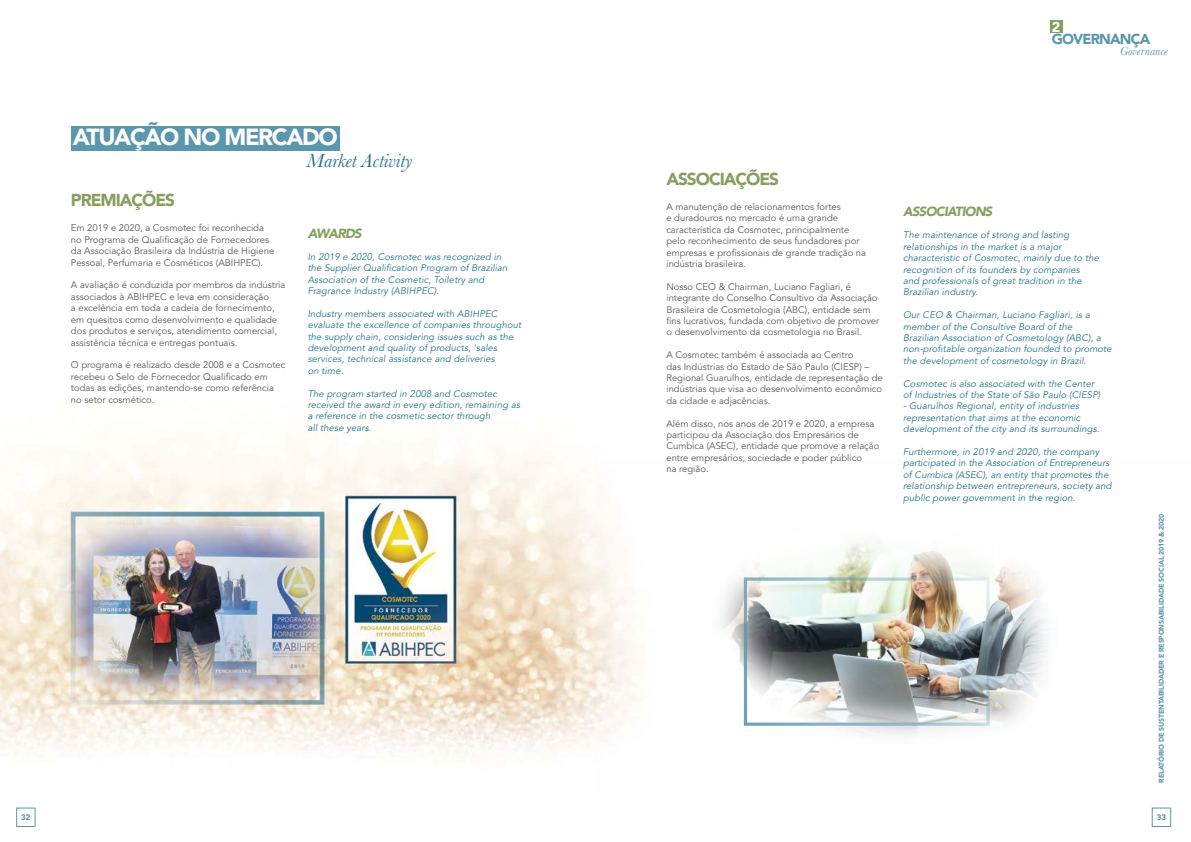
<style>
.page{position:relative;width:1191px;height:842px;background:#fff}
.page>*{position:absolute;margin:0;border:0;box-sizing:border-box;transform-origin:0 0}
.t1{font:900 23.2px "Avenir";letter-spacing:-.06em;color:#fff}
.t2{font:900 23.2px "Avenir";color:#5b96af}
.t3{font:italic 19.7px "Baskerville";color:#24748b}
.t4{font:900 17.2px "Avenir";letter-spacing:-.06em;color:#869f5f}
.t5{font:900 14.4px "Avenir";letter-spacing:-.06em;color:#5b96af}
.t6{font:900 14.4px "Avenir";color:#fff}
.t7{font:italic 900 13.2px "Avenir";letter-spacing:-.06em;color:#869f5f}
.t8{font:italic 12.3px "Baskerville";color:#5b96af}
.t9{font:9.5px/11.4px "Avenir";color:#58595b}
.t10{font:italic 9.5px/11.4px "Avenir";letter-spacing:.01em;color:#24748b}
.t11{font:900 8px "Avenir";color:#5b96af}
.t12{font:900 7px "Avenir";letter-spacing:-.02em;color:#5b96af}
</style>
<div class="page">
<div style="left:1151px;top:807px;width:20px;height:20px;border:1px solid #5b96af"></div>
<div style="left:16px;top:807px;width:20px;height:20px;border:1px solid #5b96af"></div>
<img style="left:0;top:440px;width:596px;height:316px">
<div style="left:71px;top:126px;width:268px;height:25px;background:#5b96af"></div>
<div style="left:1050px;top:20px;width:13px;height:13px;background:#869f5f"></div>
<img style="left:596px;top:521px;width:452px;height:219px">
<div style="left:744px;top:577px;width:245px;height:149px;border:3px solid #5b96af"></div>
<h1 class="t2" style="left:144px;top:121px;width:19px">Ã</h1>
<h1 class="t1" style="left:73px;top:123px;width:266px">ATUAÇAO NO MERCADO</h1>
<h3 class="t4" style="left:71px;top:190px;width:106px">PREMIAÇÕES</h3>
<p class="t9" style="left:71px;top:223px;width:205px">Em 2019 e 2020, a Cosmotec foi reconhecida no Programa de Qualificação de Fornecedores da Associação Brasileira da Indústria de Higiene Pessoal, Perfumaria e Cosméticos (ABIHPEC).</p>
<p class="t9" style="left:71px;top:280px;width:216px">A avaliação é conduzida por membros da indústria associados à ABIHPEC e leva em consideração<br>a excelência em toda a cadeia de fornecimento, em quesitos como desenvolvimento e qualidade dos produtos e serviços, atendimento comercial, assistência técnica e entregas pontuais.</p>
<p class="t9" style="left:71px;top:360px;width:216px">O programa é realizado desde 2008 e a Cosmotec recebeu o Selo de Fornecedor Qualificado em todas as edições, mantendo-se como referência no setor cosmético.</p>
<h2 class="t3" style="left:307px;top:147px;width:107px">Market Activity</h2>
<h3 class="t7" style="left:308px;top:225px;width:56px">AWARDS</h3>
<p class="t10" style="left:308px;top:251px;width:201px">In 2019 e 2020, Cosmotec was recognized in the Supplier Qualification Program of Brazilian Association of the Cosmetic, Toiletry and Fragrance Industry (ABIHPEC).</p>
<p class="t10" style="left:308px;top:308px;width:215px">Industry members associated with ABIHPEC evaluate the excellence of companies throughout the supply chain, considering issues such as the development and quality of products, 'sales services, technical assistance and deliveries<br>on time.</p>
<p class="t10" style="left:308px;top:388px;width:214px">The program started in 2008 and Cosmotec received the award in every edition, remaining as a reference in the cosmetic sector through<br>all these years.</p>
<h3 class="t6" style="left:1051px;top:18px;width:10px">2</h3>
<h3 class="t5" style="left:1051px;top:30px;width:100px">GOVERNANÇA</h3>
<p class="t8" style="left:1120px;top:43px;width:49px">Governance</p>
<h3 class="t4" style="left:666px;top:168px;width:114px">ASSOCIAÇÕES</h3>
<p class="t9" style="left:666px;top:201px;width:201px">A manutenção de relacionamentos fortes<br>e duradouros no mercado é uma grande característica da Cosmotec, principalmente pelo reconhecimento de seus fundadores por empresas e profissionais de grande tradição na indústria brasileira.</p>
<p class="t9" style="left:666px;top:281px;width:214px">Nosso CEO &amp; Chairman, Luciano Fagliari, é integrante do Conselho Consultivo da Associação Brasileira de Cosmetologia (ABC), entidade sem fins lucrativos, fundada com objetivo de promover o desenvolvimento da cosmetologia no Brasil.</p>
<p class="t9" style="left:666px;top:349px;width:218px">A Cosmotec também é associada ao Centro<br>das Indústrias do Estado de São Paulo (CIESP) – Regional Guarulhos, entidade de representação de indústrias que visa ao desenvolvimento econômico da cidade e adjacências.</p>
<p class="t9" style="left:666px;top:418px;width:214px">Além disso, nos anos de 2019 e 2020, a empresa participou da Associação dos Empresários de Cumbica (ASEC), entidade que promove a relação entre empresários, sociedade e poder público<br>na região.</p>
<h3 class="t7" style="left:903px;top:203px;width:91px">ASSOCIATIONS</h3>
<p class="t10" style="left:903px;top:230px;width:197px">The maintenance of strong and lasting relationships in the market is a major characteristic of Cosmotec, mainly due to the recognition of its founders by companies<br>and professionals of great tradition in the Brazilian industry.</p>
<p class="t10" style="left:903px;top:309px;width:210px">Our CEO &amp; Chairman, Luciano Fagliari, is a member of the Consultive Board of the<br>Brazilian Association of Cosmetology (ABC), a non-profitable organization founded to promote the development of cosmetology in Brazil.</p>
<p class="t10" style="left:903px;top:378px;width:199px">Cosmotec is also associated with the Center of Industries of the State of São Paulo (CIESP)</p>
<p class="t10" style="left:903px;top:401px;width:198px">- Guarulhos Regional, entity of industries representation that aims at the economic development of the city and its surroundings.</p>
<p class="t10" style="left:903px;top:446px;width:210px">Furthermore, in 2019 and 2020, the company participated in the Association of Entrepreneurs of Cumbica (ASEC), an entity that promotes the relationship between entrepreneurs, society and public power government in the region.</p>
<p class="t12" style="left:1157px;top:782px;width:270px;rotate:-90deg">RELATÓRIO DE SUSTENTABILIDADER E RESPONSABILIDADE SOCIAL 2019 &amp; 2020</p>
<p class="t11" style="left:21px;top:813px;width:11px">32</p>
<p class="t11" style="left:1156px;top:813px;width:11px">33</p>
</div>
